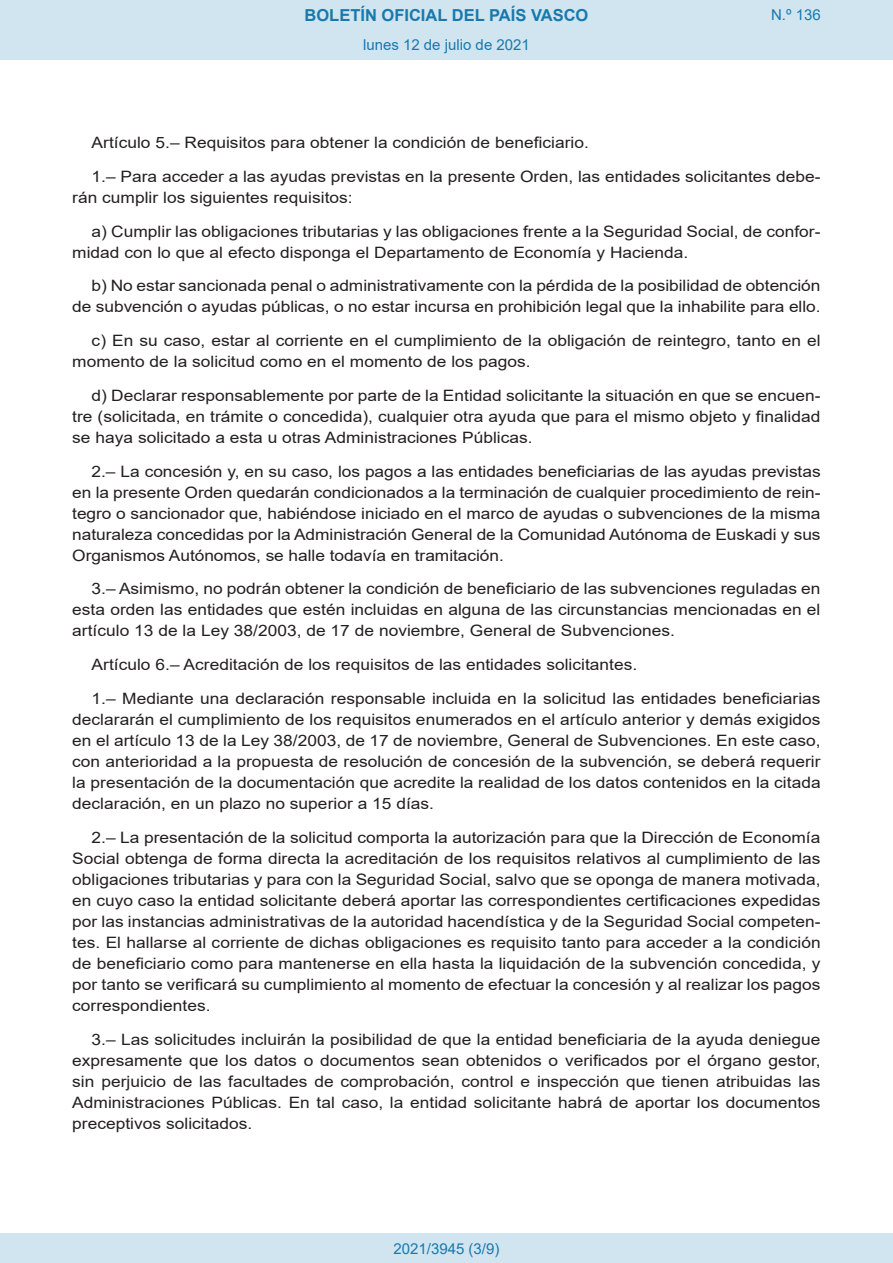
<style>
.page{position:relative;width:893px;height:1263px;background:#fff}
.page>*{position:absolute;margin:0;border:0;box-sizing:border-box;transform-origin:0 0}
.t1{font:700 16.5px "Arial";color:#1879ad}
.BOPVDetalle{font:15.6px/21px "Arial";color:#231f20;text-align:justify;scale:1.11 1}
.Paginacion_Centro{font:15px "Arial";color:#1879ad}
</style>
<div class="page">
<div style="left:0;top:0;width:893px;height:60px;background:#d0e5f0"></div>
<div style="left:0;top:1233px;width:893px;height:30px;background:#d0e5f0"></div>
<p class="t1" style="left:305px;top:3px;width:285px">BOLETÍN OFICIAL DEL PAÍS VASCO</p>
<p class="Paginacion_Centro" style="left:363px;top:35px;width:168px">lunes 12 de julio de 2021</p>
<p class="Paginacion_Centro" style="left:771px;top:5px;width:51px">N.º 136</p>
<p class="BOPVDetalle" style="left:92px;top:132px;width:449px">Artículo 5.– Requisitos para obtener la condición de beneficiario.</p>
<p class="BOPVDetalle" style="left:72px;top:166px;width:676px;text-indent:19px">1.– Para acceder a las ayudas previstas en la presente Orden, las entidades solicitantes debe&shy;rán cumplir los siguientes requisitos:</p>
<p class="BOPVDetalle" style="left:72px;top:221px;width:676px;text-indent:19px">a) Cumplir las obligaciones tributarias y las obligaciones frente a la Seguridad Social, de confor&shy;midad con lo que al efecto disponga el Departamento de Economía y Hacienda.</p>
<p class="BOPVDetalle" style="left:72px;top:275px;width:676px;text-align:right">b) No estar sancionada penal o administrativamente con la pérdida de la posibilidad de obtención de subvención o ayudas públicas, o no estar incursa en prohibición legal que la inhabilite para ello.</p>
<p class="BOPVDetalle" style="left:72px;top:330px;width:676px;text-indent:19px">c) En su caso, estar al corriente en el cumplimiento de la obligación de reintegro, tanto en el momento de la solicitud como en el momento de los pagos.</p>
<p class="BOPVDetalle" style="left:72px;top:385px;width:676px;text-indent:19px">d) Declarar responsablemente por parte de la Entidad solicitante la situación en que se encuen&shy;tre (solicitada, en trámite o concedida), cualquier otra ayuda que para el mismo objeto y finalidad se haya solicitado a esta u otras Administraciones Públicas.</p>
<p class="BOPVDetalle" style="left:72px;top:461px;width:676px;text-indent:19px">2.– La concesión y, en su caso, los pagos a las entidades beneficiarias de las ayudas previstas en la presente Orden quedarán condicionados a la terminación de cualquier procedimiento de rein&shy;tegro o sancionador que, habiéndose iniciado en el marco de ayudas o subvenciones de la misma naturaleza concedidas por la Administración General de la Comunidad Autónoma de Euskadi y sus Organismos Autónomos, se halle todavía en tramitación.</p>
<p class="BOPVDetalle" style="left:72px;top:578px;width:676px;text-indent:19px">3.– Asimismo, no podrán obtener la condición de beneficiario de las subvenciones reguladas en esta orden las entidades que estén incluidas en alguna de las circunstancias mencionadas en el artículo 13 de la Ley 38/2003, de 17 de noviembre, General de Subvenciones.</p>
<p class="BOPVDetalle" style="left:92px;top:654px;width:493px">Artículo 6.– Acreditación de los requisitos de las entidades solicitantes.</p>
<p class="BOPVDetalle" style="left:72px;top:688px;width:676px;text-indent:19px">1.– Mediante una declaración responsable incluida en la solicitud las entidades beneficiarias declararán el cumplimiento de los requisitos enumerados en el artículo anterior y demás exigidos en el artículo 13 de la Ley 38/2003, de 17 de noviembre, General de Subvenciones. En este caso, con anterioridad a la propuesta de resolución de concesión de la subvención, se deberá requerir la presentación de la documentación que acredite la realidad de los datos contenidos en la citada declaración, en un plazo no superior a 15 días.</p>
<p class="BOPVDetalle" style="left:72px;top:827px;width:676px;text-indent:19px">2.– La presentación de la solicitud comporta la autorización para que la Dirección de Economía Social obtenga de forma directa la acreditación de los requisitos relativos al cumplimiento de las obligaciones tributarias y para con la Seguridad Social, salvo que se oponga de manera motivada, en cuyo caso la entidad solicitante deberá aportar las correspondientes certificaciones expedidas por las instancias administrativas de la autoridad hacendística y de la Seguridad Social competen&shy;tes. El hallarse al corriente de dichas obligaciones es requisito tanto para acceder a la condición de beneficiario como para mantenerse en ella hasta la liquidación de la subvención concedida, y por tanto se verificará su cumplimiento al momento de efectuar la concesión y al realizar los pagos correspondientes.</p>
<p class="BOPVDetalle" style="left:72px;top:1028px;width:676px;text-indent:19px">3.– Las solicitudes incluirán la posibilidad de que la entidad beneficiaria de la ayuda deniegue expresamente que los datos o documentos sean obtenidos o verificados por el órgano gestor, sin perjuicio de las facultades de comprobación, control e inspección que tienen atribuidas las Administraciones Públicas. En tal caso, la entidad solicitante habrá de aportar los documentos preceptivos solicitados.</p>
<p class="Paginacion_Centro" style="left:393px;top:1238px;width:107px">2021/3945 (3/9)</p>
</div>
